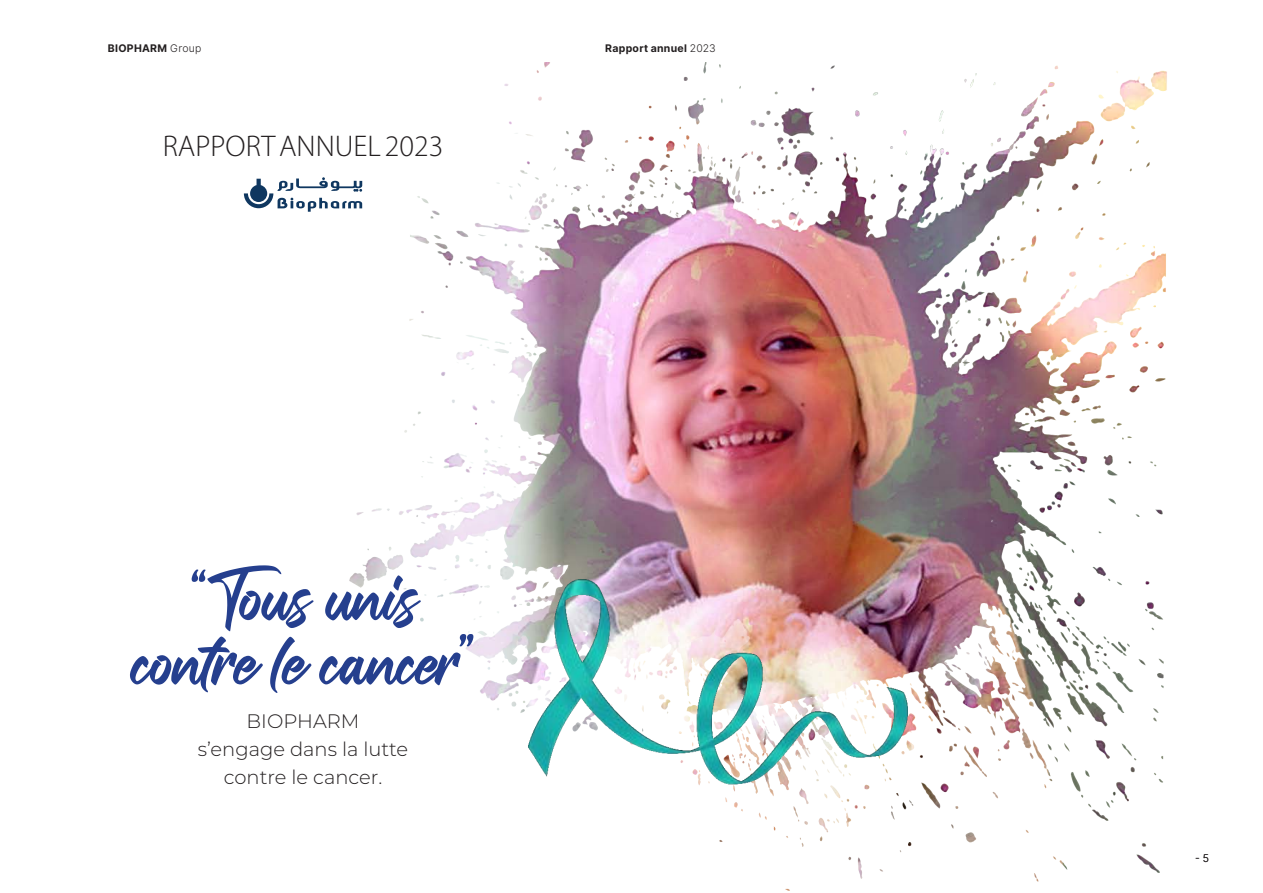
<style>
.page{position:relative;width:1263px;height:893px;background:#fff}
.page>*{position:absolute;margin:0;border:0;box-sizing:border-box;transform-origin:0 0}
.t1{font:60px/64.5px "Fallinlove";color:#253f8e;text-align:center}
.t2{font:30px "Myriad Variable Concept";color:#231f20}
.t3{font:300 19.5px/27.9px "Montserrat";color:#231f20;text-align:center}
.t4{font:700 10.5px "Inter";letter-spacing:.03em;color:#231f20}
.t5{font:10.5px "Inter Light BETA";color:#231f20}
.s1{font-family:"Inter Light BETA";font-weight:400}
</style>
<div class="page">
<img style="left:243px;top:62px;width:924px;height:829px">
<img style="left:522px;top:571px;width:392px;height:220px">
<svg style="left:244px;top:177px;width:118px;height:35px"></svg>
<p class="t4" style="left:108px;top:41px;width:95px">BIOPHARM <span class="s1">Group</span></p>
<p class="t4" style="left:605px;top:41px;width:112px">Rapport annuel <span class="s1">2023</span></p>
<h2 class="t2" style="left:163px;top:129px;width:282px">RAPPORT ANNUEL 2023</h2>
<h1 class="t1" style="left:131px;top:567px;width:346px">“Tous unis contre le cancer”</h1>
<p class="t3" style="left:198px;top:706px;width:212px">BIOPHARM<br>s’engage dans la lutte contre le cancer.</p>
<p class="t5" style="left:1195px;top:851px;width:15px">- 5</p>
</div>
